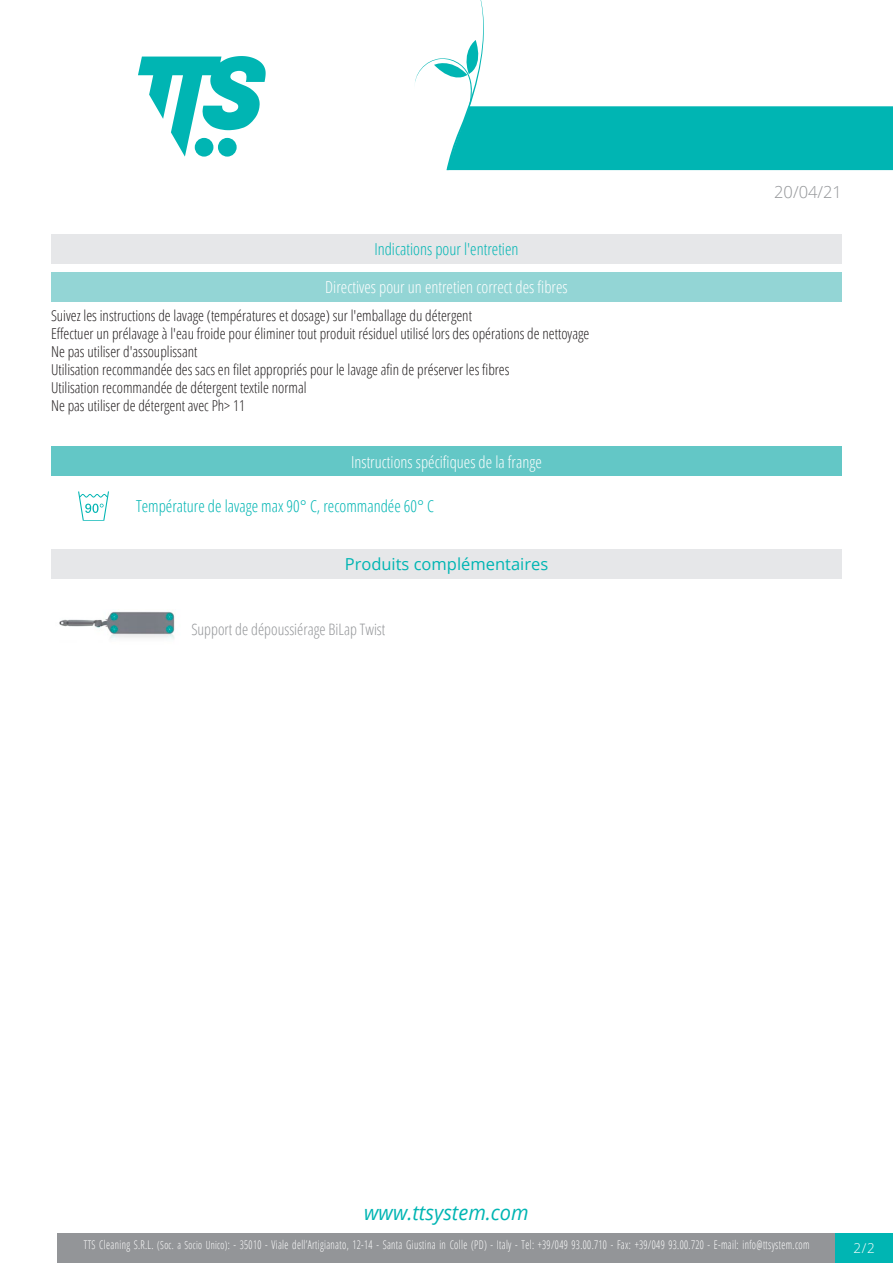
<style>
.page{position:relative;width:893px;height:1263px;background:#fff}
.page>*{position:absolute;margin:0;border:0;box-sizing:border-box;transform-origin:0 0}
.t1{font:italic 20.85px "Open Sans";color:#00b5b3;scale:.96 1}
.TestoTempLavaggio{font:300 16.5px "Open Sans Condensed";color:#00b5b3}
.Titolo12{font:300 16.5px "Open Sans Condensed";color:#fff}
.Titolo13{font:300 16.5px "Open Sans Condensed";color:#fff}
.Titolo11{font:300 16.5px "Open Sans Condensed";color:#00b5b3}
.Titolo4{font:16.5px "Open Sans";color:#00b5b3}
.t2{font:300 16.5px "Open Sans";color:#939598}
.Nome{font:300 condensed 15.75px "Open Sans";color:#939598}
.MantenimentoFibre{font:300 15px "Open Sans Condensed";color:#231f20}
.t3{font:300 13.5px "Open Sans";color:#fff}
.t4{font:300 12px "Open Sans Condensed";letter-spacing:.035em;color:#fff;scale:.85 1}
.s1{font-size:11.25px}
</style>
<div class="page">
<svg style="left:138px;top:56px;width:128px;height:101px"></svg>
<div style="left:57px;top:1233px;width:779px;height:30px;background:#939598"></div>
<div style="left:836px;top:1233px;width:57px;height:30px;background:#00b5b3"></div>
<svg style="left:415px;top:0;width:478px;height:170px"></svg>
<div style="left:51px;top:234px;width:791px;height:30px;background:#e6e7e9"></div>
<div style="left:51px;top:272px;width:791px;height:30px;background:#93d5d5"></div>
<div style="left:51px;top:446px;width:791px;height:30px;background:#63c7c6"></div>
<svg style="left:78px;top:491px;width:31px;height:30px"></svg>
<div style="left:51px;top:549px;width:791px;height:29px;background:#e6e7e9"></div>
<img style="left:59px;top:611px;width:116px;height:28px">
<p class="Titolo11" style="left:374px;top:238px;width:146px">Indications pour l'entretien</p>
<p class="Titolo12" style="left:325px;top:276px;width:244px">Directives pour un entretien correct des fibres</p>
<p class="MantenimentoFibre" style="left:51px;top:306px;width:422px">Suivez les instructions de lavage (températures et dosage) sur l'emballage du détergent</p>
<p class="MantenimentoFibre" style="left:51px;top:324px;width:540px">Effectuer un prélavage à l'eau froide pour éliminer tout produit résiduel utilisé lors des opérations de nettoyage</p>
<p class="MantenimentoFibre" style="left:51px;top:342px;width:148px">Ne pas utiliser d'assouplissant</p>
<p class="MantenimentoFibre" style="left:51px;top:360px;width:460px">Utilisation recommandée des sacs en filet appropriés pour le lavage afin de préserver les fibres</p>
<p class="MantenimentoFibre" style="left:51px;top:378px;width:257px">Utilisation recommandée de détergent textile normal</p>
<p class="MantenimentoFibre" style="left:51px;top:396px;width:196px">Ne pas utiliser de détergent avec Ph&gt; 11</p>
<p class="Titolo13" style="left:351px;top:450px;width:192px">Instructions spécifiques de la frange</p>
<p class="TestoTempLavaggio" style="left:136px;top:495px;width:300px">Température de lavage max 90° C, recommandée 60° C</p>
<p class="Titolo4" style="left:345px;top:553px;width:205px">Produits complémentaires</p>
<p class="Nome" style="left:191px;top:619px;width:196px">Support de dépoussiérage BiLap Twist</p>
<p class="t2" style="left:774px;top:180px;width:69px">20/04/21</p>
<h1 class="t1" style="left:364px;top:1198px;width:173px">www.ttsystem.com</h1>
<p class="t4" style="left:84px;top:1236px;width:855px">TTS Cleaning S.R.L. <span class="s1">(Soc. a Socio Unico)</span>: - 35010 - Viale dell’Artigianato, 12-14 - Santa Giustina in Colle (PD) - Italy - Tel: +39/049 93.00.710 - Fax: +39/049 93.00.720 - E-mail: info@ttsystem.com</p>
<p class="t3" style="left:854px;top:1239px;width:23px">2/2</p>
</div>
